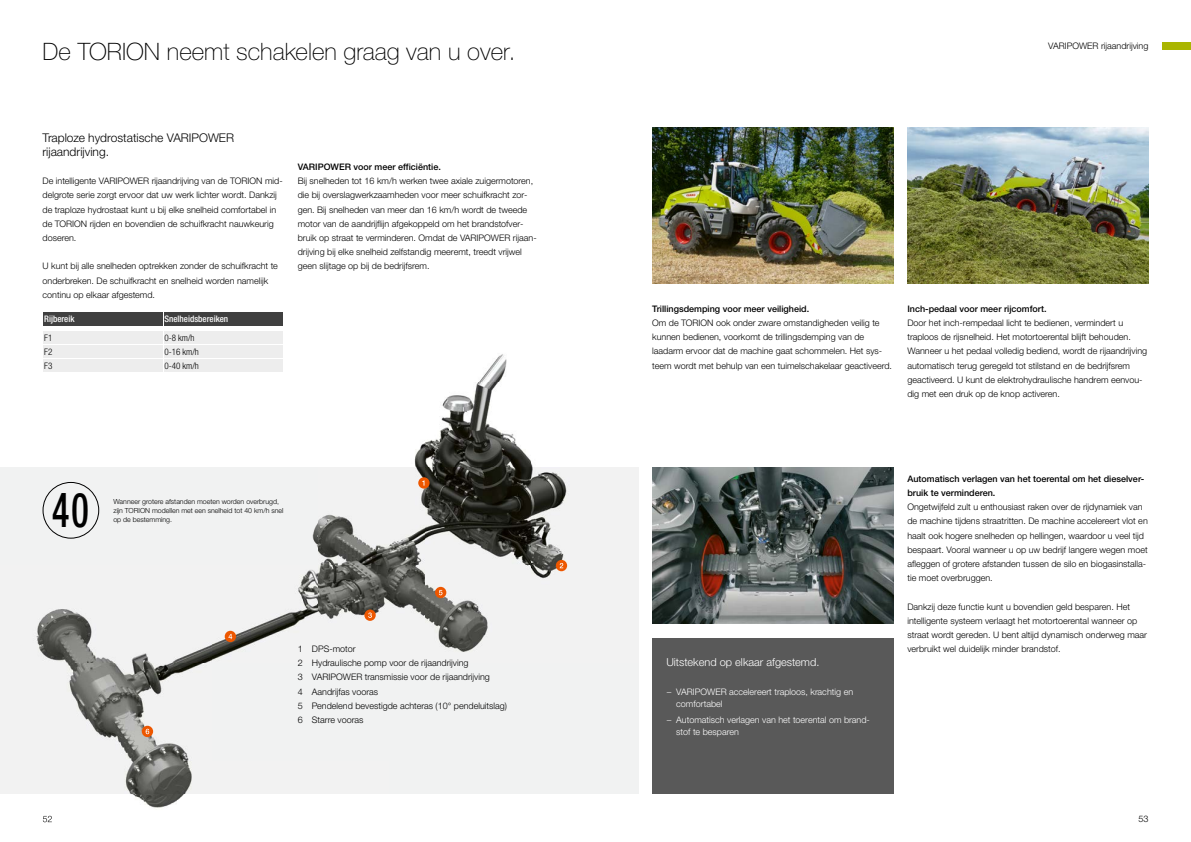
<style>
.page{position:relative;width:1191px;height:842px;background:#fff}
.page>*{position:absolute;margin:0;border:0;box-sizing:border-box;transform-origin:0 0}
.t1{font:500 condensed 48px "CLAAS Helvetica Neue";color:#000;scale:.75 1}
.t2{font:100 24px "CLAAS Helvetica Neue";color:#000}
.t3{font:300 12px/14.2px "CLAAS Helvetica Neue";color:#000}
.t4{font:300 11px "CLAAS Helvetica Neue";color:#fff}
.t5{font:300 9px/14.2px "CLAAS Helvetica Neue";color:#000}
.t6{font:500 9px/14.2px "CLAAS Helvetica Neue";color:#000}
.t7{font:300 9px/12.4px "CLAAS Helvetica Neue";color:#fff}
.t8{font:300 condensed 9px "CLAAS Helvetica Neue";color:#000}
.t9{font:500 condensed 9px "CLAAS Helvetica Neue";color:#fff}
.t10{font:300 7px/9px "CLAAS Helvetica Neue";color:#000}
</style>
<div class="page">
<div style="left:1162px;top:43px;width:29px;height:7px;background:#aab500"></div>
<img style="left:0;top:354px;width:638px;height:469px">
<svg style="left:43px;top:816px;width:9px;height:6px"></svg>
<img style="left:652px;top:128px;width:241px;height:155px">
<img style="left:907px;top:128px;width:241px;height:155px">
<svg style="left:418px;top:477px;width:11px;height:12px"></svg>
<div style="left:556px;top:560px;width:11px;height:11px;background:#ed5700;border-radius:50%"></div>
<svg style="left:559px;top:563px;width:4px;height:5px"></svg>
<svg style="left:364px;top:609px;width:12px;height:12px"></svg>
<svg style="left:368px;top:612px;width:4px;height:6px"></svg>
<div style="left:225px;top:631px;width:11px;height:11px;background:#ed5700;border-radius:50%"></div>
<svg style="left:228px;top:634px;width:4px;height:5px"></svg>
<div style="left:435px;top:587px;width:11px;height:11px;background:#ed5700;border-radius:50%"></div>
<svg style="left:439px;top:590px;width:3px;height:5px"></svg>
<div style="left:142px;top:726px;width:11px;height:11px;background:#ed5700;border-radius:50%"></div>
<svg style="left:146px;top:729px;width:3px;height:5px"></svg>
<img style="left:652px;top:468px;width:241px;height:156px">
<svg style="left:43px;top:312px;width:241px;height:61px;background:#c8c8c8"></svg>
<svg style="left:43px;top:482px;width:56px;height:57px"></svg>
<div style="left:652px;top:638px;width:241px;height:156px;background:#595959"></div>
<h2 class="t2" style="left:43px;top:36px;width:474px">De TORION neemt schakelen graag van u over.</h2>
<h3 class="t3" style="left:43px;top:131px;width:193px">Traploze hydrostatische VARIPOWER rijaandrijving.</h3>
<p class="t5" style="left:43px;top:174px;width:242px">De intelligente VARIPOWER rijaandrijving van de TORION mid&shy;delgrote serie zorgt ervoor dat uw werk lichter wordt. Dankzij de traploze hydrostaat kunt u bij elke snelheid comfortabel in de TORION rijden en bovendien de schuifkracht nauwkeurig doseren.</p>
<p class="t5" style="left:43px;top:259px;width:237px">U kunt bij alle snelheden optrekken zonder de schuifkracht te onderbreken. De schuifkracht en snelheid worden namelijk continu op elkaar afgestemd.</p>
<p class="t9" style="left:44px;top:313px;width:32px">Rijbereik</p>
<p class="t9" style="left:164px;top:313px;width:65px">Snelheidsbereiken</p>
<p class="t8" style="left:44px;top:332px;width:10px">F1</p>
<p class="t8" style="left:164px;top:332px;width:32px">0-8 km/h</p>
<p class="t8" style="left:44px;top:346px;width:10px">F2</p>
<p class="t8" style="left:164px;top:346px;width:36px">0-16 km/h</p>
<p class="t8" style="left:44px;top:360px;width:10px">F3</p>
<p class="t8" style="left:164px;top:360px;width:36px">0-40 km/h</p>
<p class="t6" style="left:298px;top:160px;width:145px">VARIPOWER voor meer efficiëntie.</p>
<p class="t5" style="left:298px;top:174px;width:240px">Bij snelheden tot 16 km/h werken twee axiale zuigermotoren, die bij overslagwerkzaamheden voor meer schuifkracht zor&shy;gen. Bij snelheden van meer dan 16 km/h wordt de tweede motor van de aandrijflijn afgekoppeld om het brandstofver&shy;bruik op straat te verminderen. Omdat de VARIPOWER rijaan&shy;drijving bij elke snelheid zelfstandig meeremt, treedt vrijwel geen slijtage op bij de bedrijfsrem.</p>
<h1 class="t1" style="left:52px;top:479px;width:50px">40</h1>
<p class="t10" style="left:113px;top:497px;width:172px">Wanneer grotere afstanden moeten worden overbrugd, zijn TORION modellen met een snelheid tot 40 km/h snel op de bestemming.</p>
<p class="t5" style="left:298px;top:642px;width:211px">1 DPS-motor<br>2 Hydraulische pomp voor de rijaandrijving<br>3 VARIPOWER transmissie voor de rijaandrijving<br>4 Aandrijfas vooras<br>5 Pendelend bevestigde achteras (10° pendeluitslag)<br>6 Starre vooras</p>
<p class="t5" style="left:1048px;top:39px;width:102px">VARIPOWER rijaandrijving</p>
<p class="t6" style="left:652px;top:302px;width:158px">Trillingsdemping voor meer veiligheid.</p>
<p class="t5" style="left:652px;top:316px;width:241px">Om de TORION ook onder zware omstandigheden veilig te kunnen bedienen, voorkomt de trillingsdemping van de laadarm ervoor dat de machine gaat schommelen. Het sys&shy;teem wordt met behulp van een tuimelschakelaar geactiveerd.</p>
<p class="t6" style="left:907px;top:302px;width:141px">Inch-pedaal voor meer rijcomfort.</p>
<p class="t5" style="left:907px;top:316px;width:241px">Door het inch-rempedaal licht te bedienen, vermindert u traploos de rijsnelheid. Het motortoerental blijft behouden.<br>Wanneer u het pedaal volledig bediend, wordt de rijaandrijving automatisch terug geregeld tot stilstand en de bedrijfsrem geactiveerd. U kunt de elektrohydraulische handrem eenvou&shy;dig met een druk op de knop activeren.</p>
<p class="t4" style="left:666px;top:655px;width:155px">Uitstekend op elkaar afgestemd.</p>
<p class="t7" style="left:676px;top:685px;width:178px;text-indent:-10px">− VARIPOWER accelereert traploos, krachtig en comfortabel</p>
<p class="t7" style="left:676px;top:714px;width:195px;text-indent:-10px">− Automatisch verlagen van het toerental om brand&shy;stof te besparen</p>
<p class="t6" style="left:907px;top:472px;width:238px">Automatisch verlagen van het toerental om het dieselver&shy;bruik te verminderen.</p>
<p class="t5" style="left:907px;top:500px;width:242px">Ongetwijfeld zult u enthousiast raken over de rijdynamiek van de machine tijdens straatritten. De machine accelereert vlot en haalt ook hogere snelheden op hellingen, waardoor u veel tijd bespaart. Vooral wanneer u op uw bedrijf langere wegen moet afleggen of grotere afstanden tussen de silo en biogasinstalla&shy;tie moet overbruggen.</p>
<p class="t5" style="left:907px;top:599px;width:241px">Dankzij deze functie kunt u bovendien geld besparen. Het intelligente systeem verlaagt het motortoerental wanneer op straat wordt gereden. U bent altijd dynamisch onderweg maar verbruikt wel duidelijk minder brandstof.</p>
<p class="t5" style="left:1138px;top:812px;width:12px">53</p>
</div>
